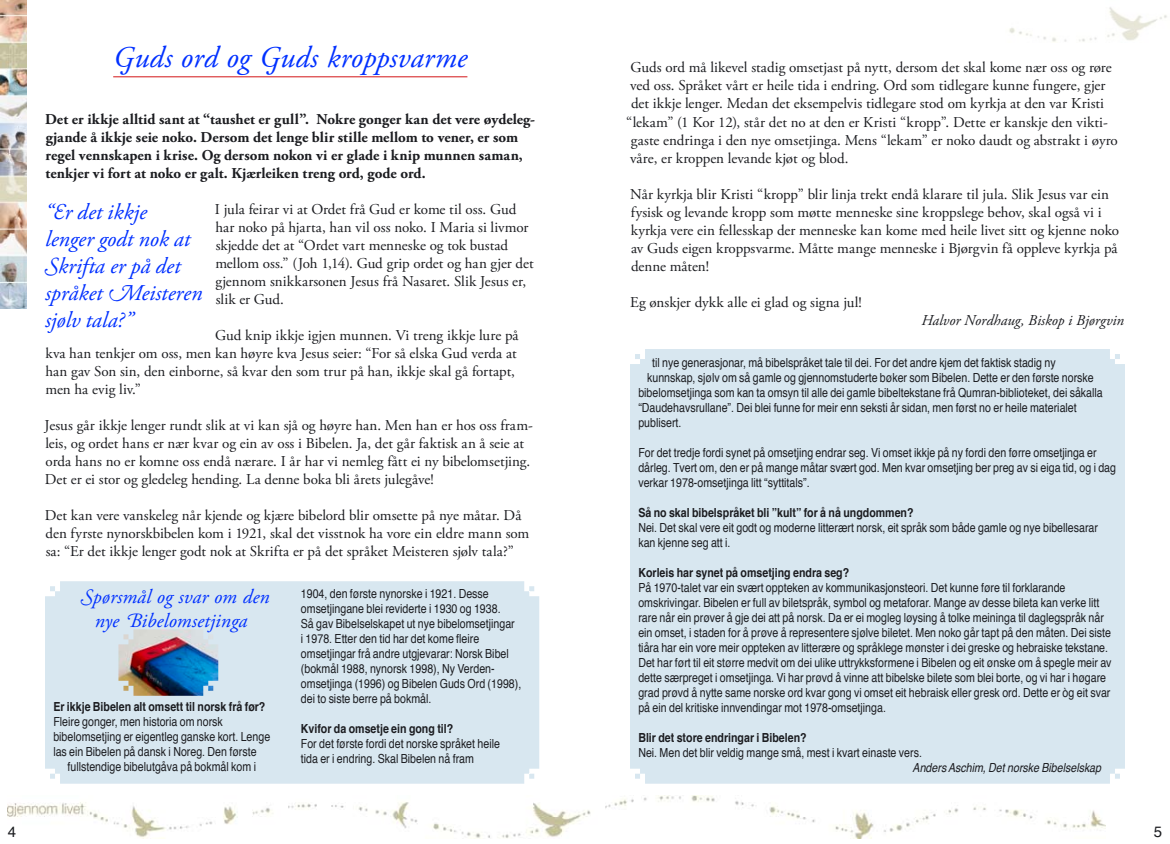
<style>
.page{position:relative;width:1170px;height:844px;background:#fff}
.page>*{position:absolute;margin:0;border:0;box-sizing:border-box;transform-origin:0 0}
.t1{font:italic 30px "Adobe Garamond Pro";letter-spacing:.01em;color:#0030ff}
.t2{font:italic 22.5px/27px "Adobe Garamond Pro";color:#0030ff}
.t3{font:italic 20px/24px "Adobe Garamond Pro";letter-spacing:.005em;color:#0030ff;text-align:center}
.t4{font:15px/18px "Adobe Garamond Pro";color:#1b1c20}
.t5{font:700 15px/18px "Adobe Garamond Pro";letter-spacing:.005em;color:#1b1c20}
.t6{font:italic 15px "Adobe Garamond Pro";color:#1b1c20}
.t7{font:15px "Helvetica";color:#1b1c20}
.t8{font:12.5px/15px "Helvetica";color:#1b1c20;scale:.85 1}
.t9{font:700 12.5px "Helvetica";color:#1b1c20;scale:.85 1}
.t10{font:italic 12.5px "Helvetica";color:#1b1c20;scale:.85 1}
</style>
<div class="page">
<img style="left:7px;top:795px;width:1098px;height:43px">
<img style="left:0;top:0;width:27px;height:308px">
<img style="left:1009px;top:7px;width:158px;height:35px">
<hr style="left:113px;top:76px;width:354px;height:1px;background:#d31518">
<div style="left:45px;top:581px;width:494px;height:202px;background:#d8e7f0"></div>
<img style="left:118px;top:629px;width:100px;height:66px">
<div style="left:630px;top:349px;width:494px;height:434px;background:#d8e7f0"></div>
<h1 class="t1" style="left:113px;top:39px;width:355px">Guds ord og Guds kroppsvarme</h1>
<p class="t5" style="left:45px;top:110px;width:491px">Det er ikkje alltid sant at “taushet er gull”. Nokre gonger kan det vere øydeleg&shy;gjande å ikkje seie noko. Dersom det lenge blir stille mellom to vener, er som regel vennskapen i krise. Og dersom nokon vi er glade i knip munnen saman, tenkjer vi fort at noko er galt. Kjærleiken treng ord, gode ord.</p>
<p class="t4" style="left:215px;top:201px;width:320px">I jula feirar vi at Ordet frå Gud er kome til oss. Gud har noko på hjarta, han vil oss noko. I Maria si livmor skjedde det at “Ordet vart menneske og tok bustad mellom oss.” (Joh 1,14). Gud grip ordet og han gjer det gjennom snikkarsonen Jesus frå Nasaret. Slik Jesus er, slik er Gud.</p>
<p class="t4" style="left:45px;top:327px;width:475px;text-indent:170px">Gud knip ikkje igjen munnen. Vi treng ikkje lure på kva han tenkjer om oss, men kan høyre kva Jesus seier: “For så elska Gud verda at han gav Son sin, den einborne, så kvar den som trur på han, ikkje skal gå fortapt, men ha evig liv.”</p>
<p class="t4" style="left:44px;top:417px;width:490px">Jesus går ikkje lenger rundt slik at vi kan sjå og høyre han. Men han er hos oss fram&shy;leis, og ordet hans er nær kvar og ein av oss i Bibelen. Ja, det går faktisk an å seie at orda hans no er komne oss endå nærare. I år har vi nemleg fått ei ny bibelomsetjing.<br>Det er ei stor og gledeleg hending. La denne boka bli årets julegåve!</p>
<p class="t4" style="left:45px;top:507px;width:486px">Det kan vere vanskeleg når kjende og kjære bibelord blir omsette på nye måtar. Då den fyrste nynorskbibelen kom i 1921, skal det visstnok ha vore ein eldre mann som sa: “Er det ikkje lenger godt nok at Skrifta er på det språket Meisteren sjølv tala?”</p>
<h2 class="t2" style="left:45px;top:199px;width:159px">“Er det ikkje<br>lenger godt nok at<br>Skrifta er på det språket Meisteren sjølv tala?”</h2>
<h3 class="t3" style="left:81px;top:585px;width:190px">Spørsmål og svar om den nye Bibelomsetjinga</h3>
<p class="t9" style="left:53px;top:696px;width:251px">Er ikkje Bibelen alt omsett til norsk frå før?</p>
<p class="t8" style="left:53px;top:714px;width:257px">Fleire gonger, men historia om norsk bibelomsetjing er eigentleg ganske kort. Lenge las ein Bibelen på dansk i Noreg. Den første</p>
<p class="t8" style="left:67px;top:759px;width:223px">fullstendige bibelutgåva på bokmål kom i</p>
<p class="t8" style="left:301px;top:586px;width:261px">1904, den første nynorske i 1921. Desse omsetjingane blei reviderte i 1930 og 1938.<br>Så gav Bibelselskapet ut nye bibelomsetjingar<br>i 1978. Etter den tid har det kome fleire omsetjingar frå andre utgjevarar: Norsk Bibel (bokmål 1988, nynorsk 1998), Ny Verden&shy;omsetjinga (1996) og Bibelen Guds Ord (1998), dei to siste berre på bokmål.</p>
<p class="t9" style="left:301px;top:718px;width:181px">Kvifor da omsetje ein gong til?</p>
<p class="t8" style="left:301px;top:736px;width:236px">For det første fordi det norske språket heile tida er i endring. Skal Bibelen nå fram</p>
<p class="t4" style="left:630px;top:59px;width:482px">Guds ord må likevel stadig omsetjast på nytt, dersom det skal kome nær oss og røre</p>
<p class="t4" style="left:630px;top:77px;width:477px">ved oss. Språket vårt er heile tida i endring. Ord som tidlegare kunne fungere, gjer</p>
<p class="t4" style="left:631px;top:95px;width:474px">det ikkje lenger. Medan det eksempelvis tidlegare stod om kyrkja at den var Kristi</p>
<p class="t4" style="left:626px;top:113px;width:483px">“lekam” (1 Kor 12), står det no at den er Kristi “kropp”. Dette er kanskje den vikti-</p>
<p class="t4" style="left:631px;top:131px;width:488px">gaste endringa i den nye omsetjinga. Mens “lekam” er noko daudt og abstrakt i øyro</p>
<p class="t4" style="left:630px;top:149px;width:220px">våre, er kroppen levande kjøt og blod.</p>
<p class="t4" style="left:630px;top:185px;width:490px">Når kyrkja blir Kristi “kropp” blir linja trekt endå klarare til jula. Slik Jesus var ein fysisk og levande kropp som møtte menneske sine kroppslege behov, skal også vi i kyrkja vere ein fellesskap der menneske kan kome med heile livet sitt og kjenne noko av Guds eigen kroppsvarme. Måtte mange menneske i Bjørgvin få oppleve kyrkja på denne måten!</p>
<p class="t4" style="left:630px;top:293px;width:233px">Eg ønskjer dykk alle ei glad og signa jul!</p>
<p class="t6" style="left:921px;top:311px;width:204px">Halvor Nordhaug, Biskop i Bjørgvin</p>
<p class="t8" style="left:652px;top:355px;width:476px">til nye generasjonar, må bibelspråket tale til dei. For det andre kjem det faktisk stadig ny</p>
<p class="t8" style="left:647px;top:370px;width:527px">kunnskap, sjølv om så gamle og gjennomstuderte bøker som Bibelen. Dette er den første norske</p>
<p class="t8" style="left:638px;top:385px;width:548px">bibelomsetjinga som kan ta omsyn til alle dei gamle bibeltekstane frå Qumran-biblioteket, dei såkalla</p>
<p class="t8" style="left:638px;top:400px;width:517px">“Daudehavsrullane”. Dei blei funne for meir enn seksti år sidan, men først no er heile materialet</p>
<p class="t8" style="left:638px;top:415px;width:52px">publisert.</p>
<p class="t8" style="left:638px;top:445px;width:563px">For det tredje fordi synet på omsetjing endrar seg. Vi omset ikkje på ny fordi den førre omsetjinga er dårleg. Tvert om, den er på mange måtar svært god. Men kvar omsetjing ber preg av si eiga tid, og i dag verkar 1978-omsetjinga litt “syttitals”.</p>
<p class="t9" style="left:638px;top:502px;width:325px">Så no skal bibelspråket bli ”kult” for å nå ungdommen?</p>
<p class="t8" style="left:638px;top:520px;width:542px">Nei. Det skal vere eit godt og moderne litterært norsk, eit språk som både gamle og nye bibellesarar kan kjenne seg att i.</p>
<p class="t9" style="left:638px;top:562px;width:249px">Korleis har synet på omsetjing endra seg?</p>
<p class="t8" style="left:638px;top:580px;width:558px">På 1970-talet var ein svært oppteken av kommunikasjonsteori. Det kunne føre til forklarande omskrivingar. Bibelen er full av biletspråk, symbol og metaforar. Mange av desse bileta kan verke litt rare når ein prøver å gje dei att på norsk. Da er ei mogleg løysing å tolke meininga til daglegspråk når ein omset, i staden for å prøve å representere sjølve biletet. Men noko går tapt på den måten. Dei siste tiåra har ein vore meir oppteken av litterære og språklege mønster i dei greske og hebraiske tekstane.<br>Det har ført til eit større medvit om dei ulike uttrykksformene i Bibelen og eit ønske om å spegle meir av dette særpreget i omsetjinga. Vi har prøvd å vinne att bibelske bilete som blei borte, og vi har i høgare grad prøvd å nytte same norske ord kvar gong vi omset eit hebraisk eller gresk ord. Dette er òg eit svar på ein del kritiske innvendingar mot 1978-omsetjinga.</p>
<p class="t9" style="left:638px;top:727px;width:199px">Blir det store endringar i Bibelen?</p>
<p class="t8" style="left:638px;top:745px;width:335px">Nei. Men det blir veldig mange små, mest i kvart einaste vers.</p>
<p class="t10" style="left:912px;top:757px;width:223px">Anders Aschim, Det norske Bibelselskap</p>
<p class="t7" style="left:8px;top:819px;width:10px">4</p>
<p class="t7" style="left:1153px;top:819px;width:10px">5</p>
</div>
